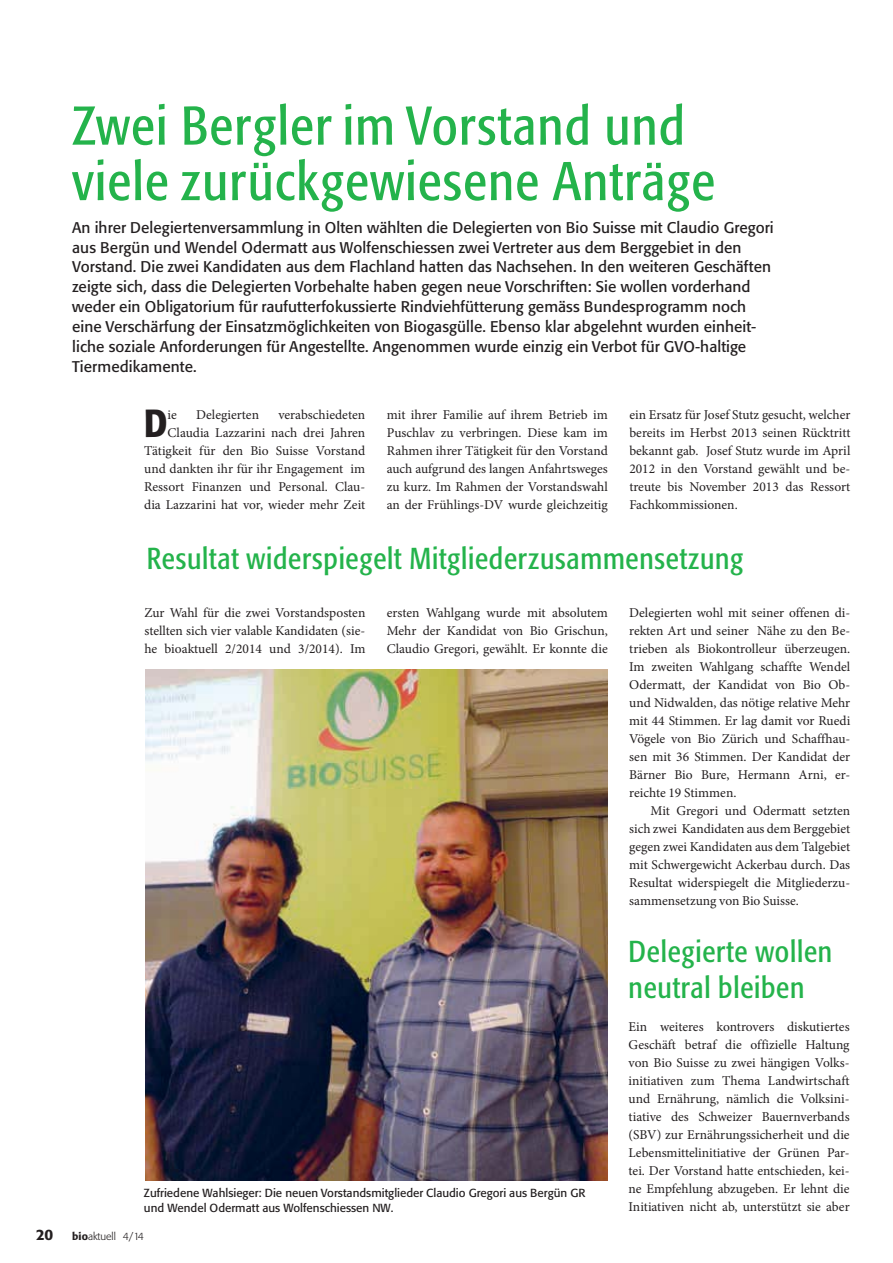
<style>
.page{position:relative;width:893px;height:1263px;background:#fff}
.page>*{position:absolute;margin:0;border:0;box-sizing:border-box;transform-origin:0 0}
.t1{font:condensed 54px/55.5px "Formata BQ";letter-spacing:.025em;color:#24b34b}
.t2{font:500 condensed 38.85px "Formata BQ";color:#231f20}
.t3{font:condensed 30px/36px "Formata BQ";letter-spacing:.025em;color:#24b34b}
.t4{font:15.3px/19.8px "Formata BQ";letter-spacing:.005em;color:#231f20}
.t5{font:500 15px "Formata BQ";color:#231f20}
.t6{font:13.5px/18px "Minion Pro";color:#231f20;text-align:justify}
.t7{font:11.55px/14.5px "Formata BQ";color:#231f20}
.t8{font:300 10.5px "Formata BQ";color:#231f20}
.s1{font-weight:500}
</style>
<div class="page">
<img style="left:146px;top:670px;width:461px;height:510px">
<h1 class="t1" style="left:72px;top:100px;width:644px">Zwei Bergler im Vorstand und viele zurückgewiesene Anträge</h1>
<p class="t4" style="left:72px;top:218px;width:703px">An ihrer Delegiertenversammlung in Olten wählten die Delegierten von Bio Suisse mit Claudio Gregori aus Bergün und Wendel Odermatt aus Wolfenschiessen zwei Vertreter aus dem Berggebiet in den Vorstand. Die zwei Kandidaten aus dem Flachland hatten das Nachsehen. In den weiteren Geschäften zeigte sich, dass die Delegierten Vorbehalte haben gegen neue Vorschriften: Sie wollen vorderhand weder ein Obligatorium für raufutterfokussierte Rindviehfütterung gemäss Bundesprogramm noch eine Verschärfung der Einsatzmöglichkeiten von Biogasgülle. Ebenso klar abgelehnt wurden einheit&shy;liche soziale Anforderungen für Angestellte. Angenommen wurde einzig ein Verbot für GVO-haltige Tiermedikamente.</p>
<p class="t6" style="left:144px;top:407px;width:223px;text-align:right">verabschiedeten<br>Claudia Lazzarini nach drei Jahren Tätigkeit für den Bio Suisse Vorstand und dankten ihr für ihr Engagement im Ressort Finanzen und Personal. Clau&shy;dia Lazzarini hat vor, wieder mehr Zeit</p>
<p class="t6" style="left:387px;top:407px;width:223px">mit ihrer Familie auf ihrem Betrieb im Puschlav zu verbringen. Diese kam im Rahmen ihrer Tätigkeit für den Vorstand auch aufgrund des langen Anfahrtsweges zu kurz. Im Rahmen der Vorstandswahl an der Frühlings-DV wurde gleichzeitig</p>
<p class="t6" style="left:629px;top:407px;width:223px">ein Ersatz für Josef Stutz gesucht, welcher bereits im Herbst 2013 seinen Rücktritt bekannt gab. Josef Stutz wurde im April 2012 in den Vorstand gewählt und be&shy;treute bis November 2013 das Ressort Fachkommissionen.</p>
<h2 class="t2" style="left:144px;top:410px;width:25px">D</h2>
<p class="t6" style="left:168px;top:407px;width:11px">ie</p>
<p class="t6" style="left:196px;top:407px;width:64px">Delegierten</p>
<h3 class="t3" style="left:147px;top:542px;width:598px">Resultat widerspiegelt Mitgliederzusammensetzung</h3>
<p class="t6" style="left:387px;top:605px;width:222px">ersten Wahlgang wurde mit absolutem Mehr der Kandidat von Bio Grischun, Claudio Gregori, gewählt. Er konnte die</p>
<p class="t6" style="left:144px;top:605px;width:223px">Zur Wahl für die zwei Vorstandsposten stellten sich vier valable Kandidaten (sie&shy;he bioaktuell 2/2014 und 3/2014). Im</p>
<p class="t6" style="left:629px;top:605px;width:223px">Delegierten wohl mit seiner offenen di&shy;rekten Art und seiner Nähe zu den Be&shy;trieben als Biokontrolleur überzeugen.<br>Im zweiten Wahlgang schaffte Wendel Odermatt, der Kandidat von Bio Ob&shy;und Nidwalden, das nötige relative Mehr mit 44 Stimmen. Er lag damit vor Ruedi Vögele von Bio Zürich und Schaffhau&shy;sen mit 36 Stimmen. Der Kandidat der Bärner Bio Bure, Hermann Arni, er&shy;reichte 19 Stimmen.</p>
<p class="t6" style="left:629px;top:803px;width:223px;text-indent:21px">Mit Gregori und Odermatt setzten sich zwei Kandidaten aus dem Berggebiet gegen zwei Kandidaten aus dem Talgebiet mit Schwergewicht Ackerbau durch. Das Resultat widerspiegelt die Mitgliederzu&shy;sammensetzung von Bio Suisse.</p>
<p class="t7" style="left:144px;top:1186px;width:443px">Zufriedene Wahlsieger: Die neuen Vorstandsmitglieder Claudio Gregori aus Bergün GR und Wendel Odermatt aus Wolfenschiessen NW.</p>
<p class="t5" style="left:36px;top:1228px;width:19px">20</p>
<p class="t8" style="left:72px;top:1233px;width:73px"><span class="s1">bio</span>aktuell 4/14</p>
<h3 class="t3" style="left:628px;top:934px;width:205px">Delegierte wollen neutral bleiben</h3>
<p class="t6" style="left:628px;top:1019px;width:223px">Ein weiteres kontrovers diskutiertes Geschäft betraf die offizielle Haltung von Bio Suisse zu zwei hängigen Volks&shy;initiativen zum Thema Landwirtschaft und Ernährung, nämlich die Volksini&shy;tiative des Schweizer Bauernverbands (SBV) zur Ernährungssicherheit und die Lebensmittelinitiative der Grünen Par&shy;tei. Der Vorstand hatte entschieden, kei&shy;ne Empfehlung abzugeben. Er lehnt die Initiativen nicht ab, unterstützt sie aber</p>
</div>
